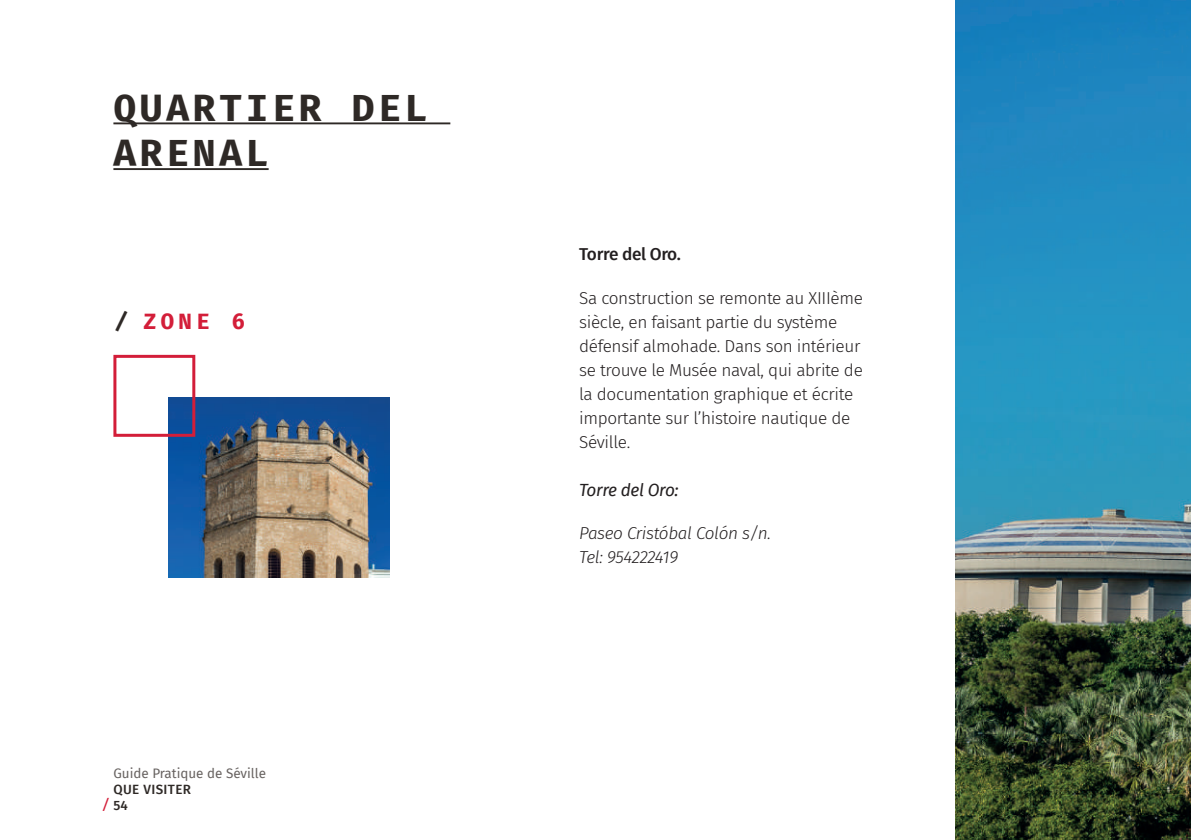
<style>
.page{position:relative;width:1191px;height:840px;background:#fff}
.page>*{position:absolute;margin:0;border:0;box-sizing:border-box;transform-origin:0 0}
.t1{font:700 37.8px/45.6px "Fira Mono";letter-spacing:.1em;color:#2e2926}
.t2{font:700 22.2px "Fira Mono";color:#d31e39}
.t3{font:300 17.2px/24px "Fira Sans";letter-spacing:-.02em;color:#231f20}
.t4{font:italic 300 17.2px/24px "Fira Sans";letter-spacing:-.02em;color:#231f20}
.t5{font:500 17.2px "Fira Sans";letter-spacing:-.02em;color:#231f20}
.t6{font:italic 17.2px "Fira Sans";letter-spacing:-.02em;color:#231f20}
.t7{font:700 14px "Officina Sans Std";color:#d31e39}
.t8{font:13.4px "Fira Sans";color:#676260}
.t9{font:500 13.4px/16px "Fira Sans";letter-spacing:.03em;color:#2e2926}
.s1{color:#2e2926}
</style>
<div class="page">
<hr style="left:113px;top:122px;width:337px;height:2px;background:#2e2926">
<hr style="left:113px;top:168px;width:156px;height:2px;background:#2e2926">
<img style="left:169px;top:397px;width:221px;height:180px">
<div style="left:113px;top:354px;width:82px;height:82px;border:3px solid #d31e39"></div>
<img style="left:955px;top:0;width:236px;height:839px">
<h1 class="t1" style="left:113px;top:87px;width:316px">QUARTIER DEL<br>ARENAL</h1>
<p class="t2" style="left:115px;top:305px;width:132px"><span class="s1">/</span> ZONE 6</p>
<p class="t8" style="left:113px;top:762px;width:154px">Guide Pratique de Séville</p>
<p class="t9" style="left:113px;top:780px;width:79px">QUE VISITER<br>54</p>
<p class="t7" style="left:103px;top:794px;width:8px">/</p>
<p class="t5" style="left:579px;top:240px;width:103px">Torre del Oro.</p>
<p class="t3" style="left:579px;top:285px;width:285px">Sa construction se remonte au XIIIème siècle, en faisant partie du système défensif almohade. Dans son intérieur se trouve le Musée naval, qui abrite de la documentation graphique et écrite importante sur l’histoire nautique de Séville.</p>
<p class="t6" style="left:579px;top:476px;width:101px">Torre del Oro:</p>
<p class="t4" style="left:579px;top:521px;width:193px">Paseo Cristóbal Colón s/n.<br>Tel: 954222419</p>
</div>
